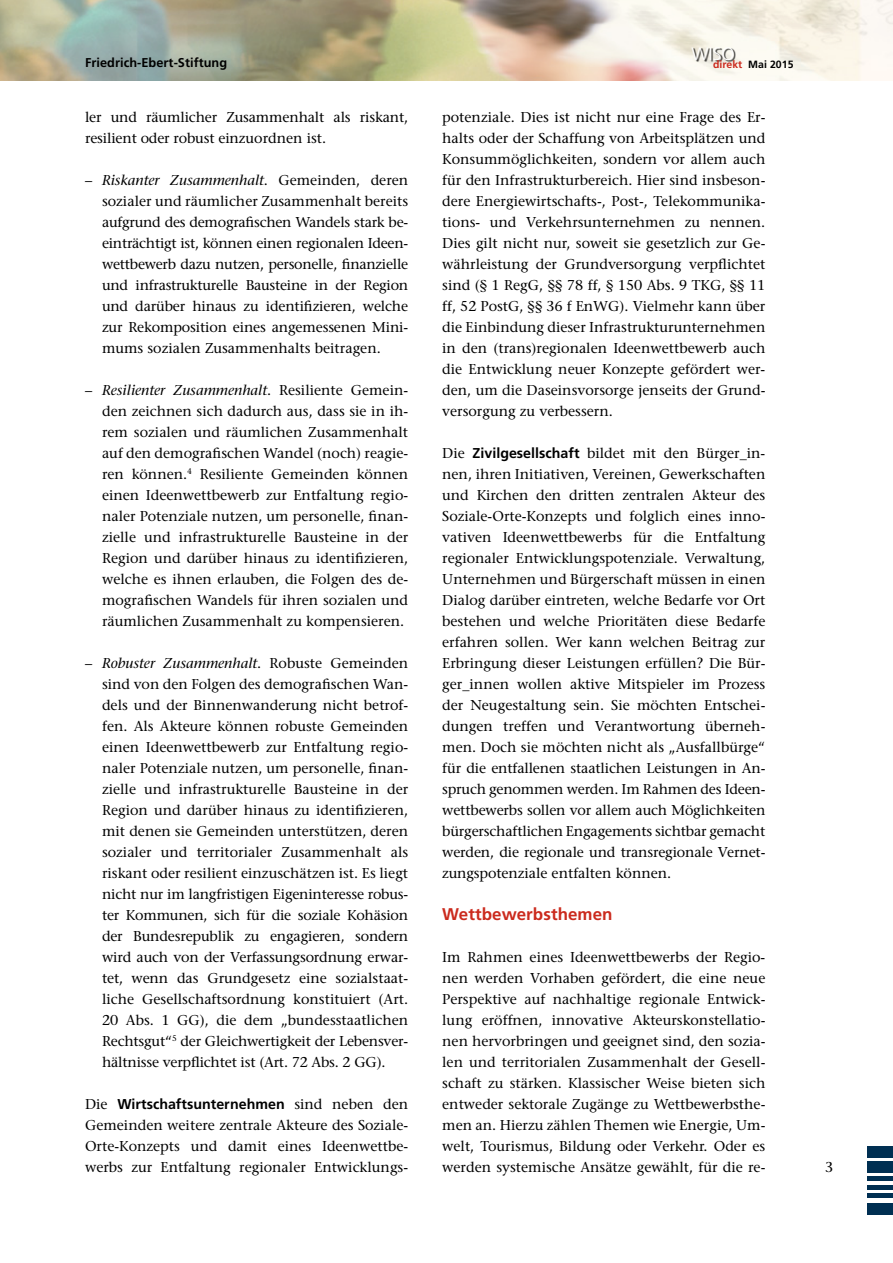
<style>
.page{position:relative;width:893px;height:1263px;background:#fff}
.page>*{position:absolute;margin:0;border:0;box-sizing:border-box;transform-origin:0 0}
.t1{font:700 16.95px "Frutiger";letter-spacing:.005em;color:#cb2a1d}
.t2{font:14.25px/21px "Stone Serif";color:#000;text-align:justify}
.t3{font:700 14.25px "Frutiger";color:#000}
.t4{font:700 12.75px "Frutiger";letter-spacing:.005em;color:#000}
.t5{font:700 10.5px "Frutiger";letter-spacing:.005em;color:#000}
.s1{color:#cb2a1d}
.s2{font-style:italic}
.s3{font-family:"Stone Serif";font-weight:400}
.s4{font-family:"Frutiger";font-weight:700}
</style>
<div class="page">
<img style="left:0;top:0;width:893px;height:80px">
<div style="left:867px;top:1147px;width:26px;height:11px;background:#002f52"></div>
<div style="left:867px;top:1204px;width:26px;height:11px;background:#002f52"></div>
<div style="left:867px;top:1161px;width:26px;height:12px;background:#002f52"></div>
<hr style="left:867px;top:1177px;width:26px;height:4px;background:#002f52">
<hr style="left:867px;top:1185px;width:26px;height:4px;background:#002f52">
<hr style="left:867px;top:1194px;width:26px;height:4px;background:#002f52">
<div style="left:693px;top:48px;width:43px;height:14px;background:#000;opacity:.75"></div>
<p class="t4" style="left:85px;top:55px;width:144px">Friedrich-Ebert-Stiftung</p>
<p class="t5" style="left:691px;top:58px;width:103px"><sup>WISO</sup><span class="s1">direkt</span> Mai 2015</p>
<p class="t2" style="left:85px;top:106px;width:325px">ler und räumlicher Zusammenhalt als riskant, resilient oder robust einzuordnen ist.</p>
<p class="t2" style="left:102px;top:169px;width:308px;text-indent:-17px">– <span class="s2">Riskanter Zusammenhalt</span>. Gemeinden, deren sozialer und räumlicher Zusammenhalt bereits aufgrund des demografischen Wandels stark be&shy;einträchtigt ist, können einen regionalen Ideen&shy;wettbewerb dazu nutzen, personelle, finanzielle und infrastrukturelle Bausteine in der Region und darüber hinaus zu identifizieren, welche zur Rekomposition eines angemessenen Mini&shy;mums sozialen Zusammenhalts beitragen.</p>
<p class="t2" style="left:102px;top:379px;width:308px;text-indent:-17px">– <span class="s2">Resilienter Zusammenhalt</span>. Resiliente Gemein&shy;den zeichnen sich dadurch aus, dass sie in ih&shy;rem sozialen und räumlichen Zusammenhalt auf den demografischen Wandel (noch) reagie&shy;ren können.<sup>4</sup> Resiliente Gemeinden können einen Ideenwettbewerb zur Entfaltung regio&shy;naler Potenziale nutzen, um personelle, finan&shy;zielle und infrastrukturelle Bausteine in der Region und darüber hinaus zu identifizieren, welche es ihnen erlauben, die Folgen des de&shy;mografischen Wandels für ihren sozialen und räumlichen Zusammenhalt zu kompensieren.</p>
<p class="t2" style="left:102px;top:652px;width:308px;text-indent:-17px">– <span class="s2">Robuster Zusammenhalt</span>. Robuste Gemeinden sind von den Folgen des demografischen Wan&shy;dels und der Binnenwanderung nicht betrof&shy;fen. Als Akteure können robuste Gemeinden einen Ideenwettbewerb zur Entfaltung regio&shy;naler Potenziale nutzen, um personelle, finan&shy;zielle und infrastrukturelle Bausteine in der Region und darüber hinaus zu identifizieren, mit denen sie Gemeinden unterstützen, deren sozialer und territorialer Zusammenhalt als riskant oder resilient einzuschätzen ist. Es liegt nicht nur im langfristigen Eigeninteresse robus&shy;ter Kommunen, sich für die soziale Kohäsion der Bundesrepublik zu engagieren, sondern wird auch von der Verfassungsordnung erwar&shy;tet, wenn das Grundgesetz eine sozialstaat&shy;liche Gesellschaftsordnung konstituiert (Art.<br>20 Abs. 1 GG), die dem „bundesstaatlichen Rechtsgut“<sup>5</sup> der Gleichwertigkeit der Lebensver&shy;hältnisse verpflichtet ist (Art. 72 Abs. 2 GG).</p>
<p class="t3" style="left:85px;top:1096px;width:325px"><span class="s3">Die</span> Wirtschaftsunternehmen <span class="s3">sind neben den</span></p>
<p class="t2" style="left:85px;top:1114px;width:325px">Gemeinden weitere zentrale Akteure des Soziale-Orte-Konzepts und damit eines Ideenwettbe&shy;werbs zur Entfaltung regionaler Entwicklungs-</p>
<p class="t2" style="left:442px;top:106px;width:325px">potenziale. Dies ist nicht nur eine Frage des Er&shy;halts oder der Schaffung von Arbeitsplätzen und Konsummöglichkeiten, sondern vor allem auch für den Infrastrukturbereich. Hier sind insbeson&shy;dere Energiewirtschafts-, Post-, Telekommunika&shy;tions- und Verkehrsunternehmen zu nennen.<br>Dies gilt nicht nur, soweit sie gesetzlich zur Ge&shy;währleistung der Grundversorgung verpflichtet sind (§ 1 RegG, §§ 78 ff, § 150 Abs. 9 TKG, §§ 11 ff, 52 PostG, §§ 36 f EnWG). Vielmehr kann über die Einbindung dieser Infrastrukturunternehmen in den (trans)regionalen Ideenwettbewerb auch die Entwicklung neuer Konzepte gefördert wer&shy;den, um die Daseinsvorsorge jenseits der Grund&shy;versorgung zu verbessern.</p>
<p class="t2" style="left:442px;top:442px;width:325px">Die <span class="s4">Zivilgesellschaft</span> bildet mit den Bürger_in&shy;nen, ihren Initiativen, Vereinen, Gewerkschaften und Kirchen den dritten zentralen Akteur des Soziale-Orte-Konzepts und folglich eines inno&shy;vativen Ideenwettbewerbs für die Entfaltung regionaler Entwicklungspotenziale. Verwaltung, Unternehmen und Bürgerschaft müssen in einen Dialog darüber eintreten, welche Bedarfe vor Ort bestehen und welche Prioritäten diese Bedarfe erfahren sollen. Wer kann welchen Beitrag zur Erbringung dieser Leistungen erfüllen? Die Bür&shy;ger_innen wollen aktive Mitspieler im Prozess der Neugestaltung sein. Sie möchten Entschei&shy;dungen treffen und Verantwortung überneh&shy;men. Doch sie möchten nicht als „Ausfallbürge“ für die entfallenen staatlichen Leistungen in An&shy;spruch genommen werden. Im Rahmen des Ideen&shy;wettbewerbs sollen vor allem auch Möglichkeiten bürgerschaftlichen Engagements sichtbar gemacht werden, die regionale und transregionale Vernet&shy;zungspotenziale entfalten können.</p>
<p class="t1" style="left:442px;top:904px;width:172px">Wettbewerbsthemen</p>
<p class="t2" style="left:442px;top:946px;width:325px">Im Rahmen eines Ideenwettbewerbs der Regio&shy;nen werden Vorhaben gefördert, die eine neue Perspektive auf nachhaltige regionale Entwick&shy;lung eröffnen, innovative Akteurskonstellatio&shy;nen hervorbringen und geeignet sind, den sozia&shy;len und territorialen Zusammenhalt der Gesell&shy;schaft zu stärken. Klassischer Weise bieten sich entweder sektorale Zugänge zu Wettbewerbsthe&shy;men an. Hierzu zählen Themen wie Energie, Um&shy;welt, Tourismus, Bildung oder Verkehr. Oder es werden systemische Ansätze gewählt, für die re-</p>
<p class="t2" style="left:825px;top:1157px;width:10px">3</p>
</div>
